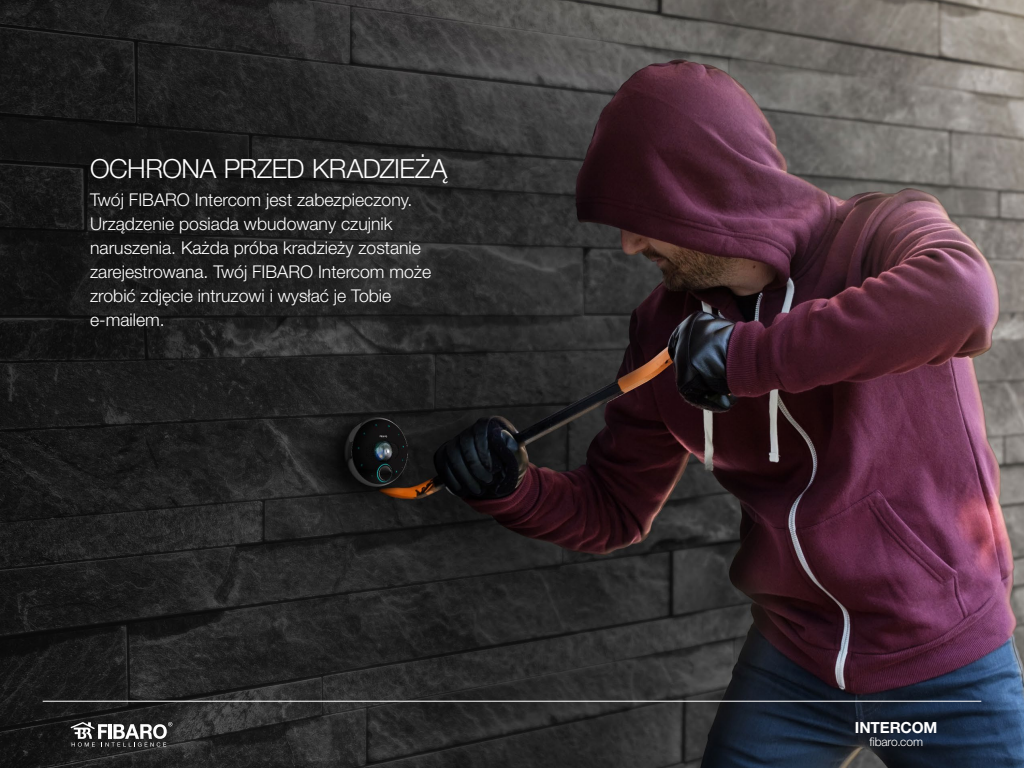
<style>
.page{position:relative;width:1024px;height:768px;background:#fff}
.page>*{position:absolute;margin:0;border:0;box-sizing:border-box;transform-origin:0 0}
.t1{font:300 26.4px "Helvetica Neue LT Pro";letter-spacing:-.015em;color:#fff}
.t2{font:300 17.6px/24px "Helvetica Neue LT Pro";color:#fff}
.t3{font:700 15.32px "Helvetica Neue LT Pro";letter-spacing:-.01em;color:#fff}
.t4{font:300 12px "Helvetica Neue LT Pro";letter-spacing:-.005em;color:#fff}
</style>
<div class="page">
<img style="left:0;top:0;width:1024px;height:768px">
<svg style="left:71px;top:722px;width:101px;height:25px"></svg>
<hr style="left:43px;top:701px;width:938px;height:1px;background:#fff">
<h1 class="t1" style="left:90px;top:152px;width:359px">OCHRONA PRZED KRADZIEŻĄ</h1>
<p class="t2" style="left:90px;top:188px;width:343px">Twój FIBARO Intercom jest zabezpieczony.<br>Urządzenie posiada wbudowany czujnik naruszenia. Każda próba kradzieży zostanie zarejestrowana. Twój FIBARO Intercom może zrobić zdjęcie intruzowi i wysłać je Tobie e-mailem.</p>
<p class="t3" style="left:855px;top:718px;width:84px">INTERCOM</p>
<p class="t4" style="left:869px;top:735px;width:55px">fibaro.com</p>
</div>
